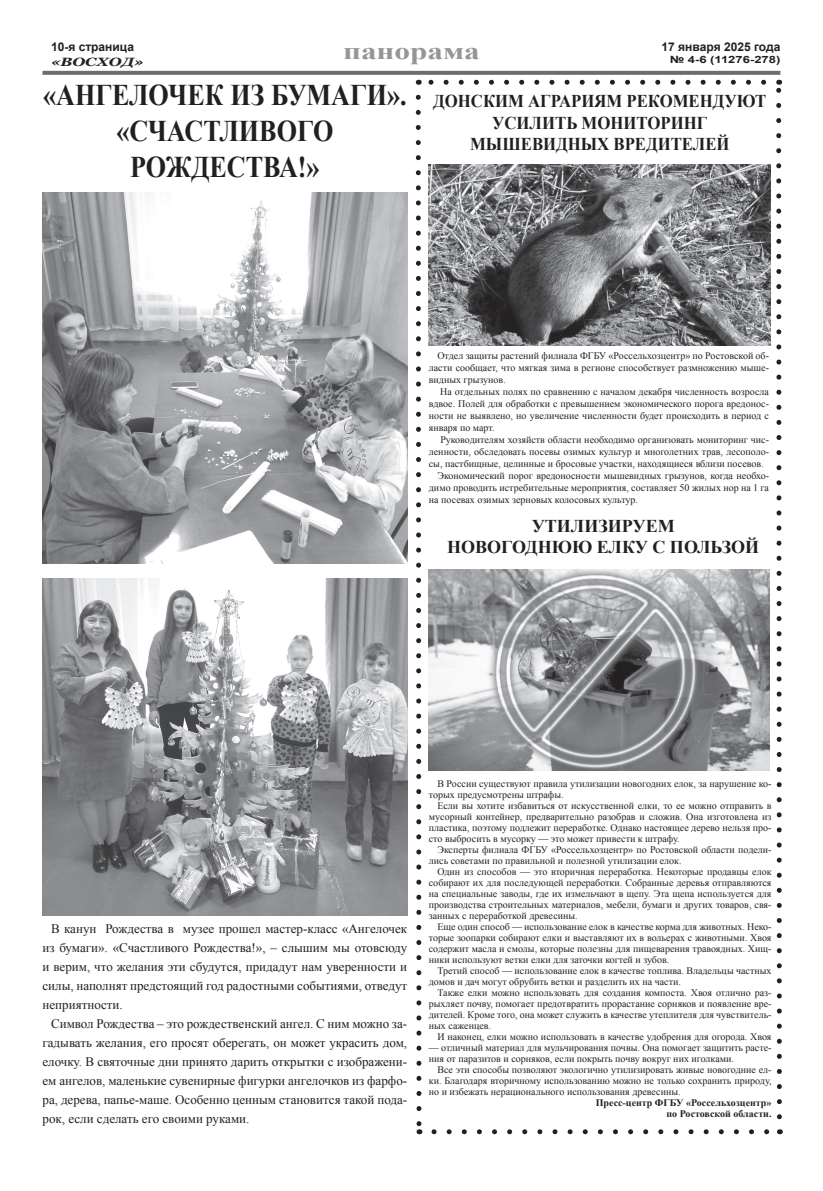
<style>
.page{position:relative;width:823px;height:1191px;background:#fff}
.page>*{position:absolute;margin:0;border:0;box-sizing:border-box;transform-origin:0 0}
.t1{font:700 30px/36px "Times New Roman";color:#231f20;text-align:center;scale:.87 1}
.t2{font:700 24px "Times New Roman";color:#939598;scale:1.3 1}
.t3{font:700 18px/21.6px "Times New Roman";color:#231f20;text-align:center;scale:.93 1}
.t4{font:700 18px/21.6px "Times New Roman";color:#231f20;text-align:center}
.t5{font:13px/19px "Times New Roman";color:#231f20;text-align:justify}
.t6{font:700 12px "Arial";color:#231f20}
.t7{font:italic 700 12px "Georgia";color:#231f20;scale:1.3 1}
.t8{font:10px/11px "Times New Roman";color:#231f20;text-align:justify}
.t9{font:700 10px/11px "Times New Roman";color:#231f20;text-align:right}
.t10{font:700 10px "Arial";color:#231f20;scale:1.3 1}
</style>
<div class="page">
<svg style="left:42px;top:71px;width:738px;height:4px;background:#727376"></svg>
<svg style="left:434px;top:1129px;width:336px;height:5px"></svg>
<svg style="left:428px;top:80px;width:335px;height:5px"></svg>
<svg style="left:415px;top:94px;width:8px;height:1040px"></svg>
<svg style="left:776px;top:80px;width:7px;height:1040px"></svg>
<img style="left:428px;top:164px;width:342px;height:181px">
<img style="left:428px;top:570px;width:340px;height:201px">
<img style="left:43px;top:193px;width:364px;height:370px">
<img style="left:43px;top:578px;width:364px;height:337px">
<p class="t6" style="left:51px;top:39px;width:85px">10-я страница</p>
<p class="t7" style="left:51px;top:55px;width:73px">«ВОСХОД»</p>
<h2 class="t2" style="left:343px;top:34px;width:107px">панорама</h2>
<p class="t6" style="left:661px;top:39px;width:120px">17 января 2025 года</p>
<p class="t10" style="left:669px;top:53px;width:87px">№ 4-6 (11276-278)</p>
<h1 class="t1" style="left:43px;top:76px;width:419px">«Ангелочек из бумаги». «Счастливого<br>Рождества!»</h1>
<h3 class="t3" style="left:433px;top:90px;width:359px">Донским аграриям рекомендуют усилить мониторинг мышевидных вредителей</h3>
<p class="t8" style="left:428px;top:349px;width:341px;line-height:12px;text-indent:8px">Отдел защиты растений филиала ФГБУ «Россельхозцентр» по Ростовской об&shy;ласти сообщает, что мягкая зима в регионе способствует размножению мыше&shy;видных грызунов.</p>
<p class="t8" style="left:428px;top:385px;width:341px;line-height:12px;text-indent:11px">На отдельных полях по сравнению с началом декабря численность возросла вдвое. Полей для обработки с превышением экономического порога вредонос&shy;ности не выявлено, но увеличение численности будет происходить в период с января по март.</p>
<p class="t8" style="left:440px;top:434px;width:330px">Руководителям хозяйств области необходимо организовать мониторинг чис-</p>
<p class="t8" style="left:428px;top:446px;width:341px">ленности, обследовать посевы озимых культур и многолетних трав, лесополо-</p>
<p class="t8" style="left:428px;top:458px;width:336px">сы, пастбищные, целинные и бросовые участки, находящиеся вблизи посевов.</p>
<p class="t8" style="left:437px;top:470px;width:333px">Экономический порог вредоносности мышевидных грызунов, когда необхо-</p>
<p class="t8" style="left:428px;top:482px;width:341px">димо проводить истребительные мероприятия, составляет 50 жилых нор на 1 га</p>
<p class="t8" style="left:428px;top:494px;width:210px">на посевах озимых зерновых колосовых культур.</p>
<h3 class="t4" style="left:447px;top:514px;width:313px">Утилизируем<br>новогоднюю елку с пользой</h3>
<p class="t5" style="left:42px;top:919px;width:366px;text-indent:9px">В канун Рождества в музее прошел мастер-класс «Ангелочек из бумаги». «Счастливого Рождества!», – слышим мы отовсюду и верим, что желания эти сбудутся, придадут нам уверенности и силы, наполнят предстоящий год радостными событиями, отведут неприятности.</p>
<p class="t5" style="left:42px;top:1014px;width:366px;text-indent:9px">Символ Рождества – это рождественский ангел. С ним можно за&shy;гадывать желания, его просят оберегать, он может украсить дом, елочку. В святочные дни принято дарить открытки с изображени&shy;ем ангелов, маленькие сувенирные фигурки ангелочков из фарфо&shy;ра, дерева, папье-маше. Особенно ценным становится такой пода&shy;рок, если сделать его своими руками.</p>
<p class="t8" style="left:428px;top:777px;width:344px;text-indent:9px">В России существуют правила утилизации новогодних елок, за нарушение ко&shy;торых предусмотрены штрафы.</p>
<p class="t8" style="left:428px;top:799px;width:344px;text-indent:9px">Если вы хотите избавиться от искусственной елки, то ее можно отправить в мусорный контейнер, предварительно разобрав и сложив. Она изготовлена из пластика, поэтому подлежит переработке. Однако настоящее дерево нельзя про&shy;сто выбросить в мусорку — это может привести к штрафу.</p>
<p class="t8" style="left:428px;top:843px;width:344px;text-indent:9px">Эксперты филиала ФГБУ «Россельхозцентр» по Ростовской области подели&shy;лись советами по правильной и полезной утилизации елок.</p>
<p class="t8" style="left:428px;top:865px;width:344px;text-indent:9px">Один из способов — это вторичная переработка. Некоторые продавцы елок собирают их для последующей переработки. Собранные деревья отправляются на специальные заводы, где их измельчают в щепу. Эта щепа используется для производства строительных материалов, мебели, бумаги и других товаров, свя&shy;занных с переработкой древесины.</p>
<p class="t8" style="left:428px;top:920px;width:344px;text-indent:9px">Еще один способ — использование елок в качестве корма для животных. Неко&shy;торые зоопарки собирают елки и выставляют их в вольерах с животными. Хвоя содержит масла и смолы, которые полезны для пищеварения травоядных. Хищ&shy;ники используют ветки елки для заточки когтей и зубов.</p>
<p class="t8" style="left:428px;top:964px;width:344px;text-indent:9px">Третий способ — использование елок в качестве топлива. Владельцы частных домов и дач могут обрубить ветки и разделить их на части.</p>
<p class="t8" style="left:428px;top:986px;width:344px;text-indent:9px">Также елки можно использовать для создания компоста. Хвоя отлично раз&shy;рыхляет почву, помогает предотвратить прорастание сорняков и появление вре&shy;дителей. Кроме того, она может служить в качестве утеплителя для чувствитель&shy;ных саженцев.</p>
<p class="t8" style="left:437px;top:1030px;width:335px">И наконец, елки можно использовать в качестве удобрения для огорода. Хвоя</p>
<p class="t8" style="left:428px;top:1041px;width:344px">— отличный материал для мульчирования почвы. Она помогает защитить расте&shy;ния от паразитов и сорняков, если покрыть почву вокруг них иголками.</p>
<p class="t8" style="left:428px;top:1063px;width:344px;text-indent:9px">Все эти способы позволяют экологично утилизировать живые новогодние ел&shy;ки. Благодаря вторичному использованию можно не только сохранить природу, но и избежать нерационального использования древесины.</p>
<p class="t9" style="left:595px;top:1096px;width:68px">Пресс-центр ФГБУ</p>
<p class="t9" style="left:666px;top:1096px;width:106px">«Россельхозцентр»<br>по Ростовской области.</p>
</div>
